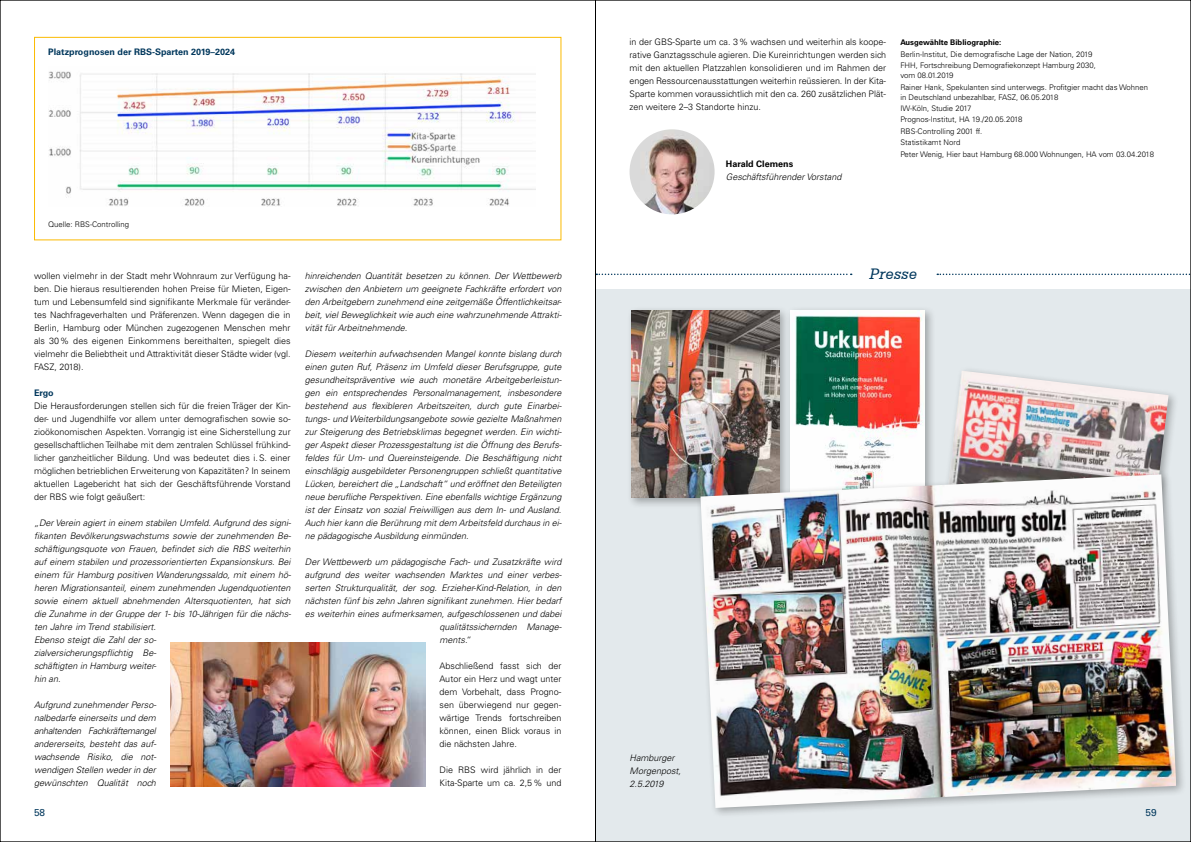
<style>
.page{position:relative;width:1191px;height:842px;background:#fff}
.page>*{position:absolute;margin:0;border:0;box-sizing:border-box;transform-origin:0 0}
.t1{font:italic 16px "Serifa BT";letter-spacing:.025em;color:#00375c}
.t2{font:10px "Univers LT Std";color:#00375c}
.t3{font:italic 300 9px/13px "Univers LT Std";color:#000;text-align:justify}
.t4{font:300 9px/13px "Univers LT Std";color:#000;text-align:justify}
.t5{font:700 9px "Univers LT Std";color:#00375c}
.t6{font:700 9px "Univers LT Std";color:#000}
.t7{font:300 7.8px/11.4px "Univers LT Std";color:#000}
.t8{font:700 7.8px "Univers LT Std";color:#000}
</style>
<div class="page">
<div style="left:595px;top:289px;width:596px;height:553px;background:#e3e9ec"></div>
<svg style="left:596px;top:274px;width:255px;height:1px"></svg>
<svg style="left:937px;top:274px;width:252px;height:1px"></svg>
<div style="left:785px;top:306px;width:150px;height:203px;background:#000;opacity:.3"></div>
<img style="left:790px;top:311px;width:134px;height:159px">
<div style="left:922px;top:366px;width:256px;height:331px;background:#000;opacity:.3"></div>
<img style="left:927px;top:371px;width:241px;height:99px">
<div style="left:34px;top:37px;width:527px;height:203px;border:1px solid #fbba00"></div>
<img style="left:48px;top:71px;width:487px;height:136px">
<img style="left:170px;top:642px;width:255px;height:145px">
<img style="left:629px;top:129px;width:85px;height:85px;border-radius:43px">
<div style="left:627px;top:306px;width:163px;height:203px;background:#000;opacity:.3"></div>
<img style="left:632px;top:311px;width:147px;height:187px">
<div style="left:696px;top:470px;width:490px;height:348px;background:#000;opacity:.3"></div>
<img style="left:700px;top:474px;width:476px;height:334px">
<hr style="left:595px;top:0;width:1px;height:842px;background:#000">
<p class="t5" style="left:48px;top:46px;width:188px">Platzprognosen der RBS-Sparten 2019–2024</p>
<p class="t7" style="left:48px;top:219px;width:82px">Quelle: RBS-Controlling</p>
<p class="t4" style="left:629px;top:36px;width:258px">in der GBS-Sparte um ca. 3% wachsen und weiterhin als koope&shy;rative Ganztagsschule agieren. Die Kureinrichtungen werden sich mit den aktuellen Platzzahlen konsolidieren und im Rahmen der engen Ressourcenausstattungen weiterhin reüssieren. In der Kita-Sparte kommen voraussichtlich mit den ca. 260 zusätzlichen Plät&shy;zen weitere 2–3 Standorte hinzu.</p>
<p class="t8" style="left:900px;top:38px;width:103px">Ausgewählte Bibliographie:</p>
<p class="t7" style="left:900px;top:48px;width:197px">Berlin-Institut, Die demografische Lage der Nation, 2019<br>FHH, Fortschreibung Demografiekonzept Hamburg 2030,</p>
<p class="t7" style="left:900px;top:70px;width:249px">vom 08.01.2019<br>Rainer Hank, Spekulanten sind unterwegs. Profitgier macht das Wohnen</p>
<p class="t7" style="left:900px;top:91px;width:255px">in Deutschland unbezahlbar, FASZ, 06.05.2018<br>IW-Köln, Studie 2017<br>Prognos-Institut, HA 19./20.05.2018<br>RBS-Controlling 2001 ff.<br>Statistikamt Nord<br>Peter Wenig, Hier baut Hamburg 68.000 Wohnungen, HA vom 03.04.2018</p>
<p class="t6" style="left:726px;top:159px;width:69px">Harald Clemens</p>
<p class="t3" style="left:726px;top:170px;width:117px">Geschäftsführender Vorstand</p>
<p class="t4" style="left:34px;top:270px;width:258px">wollen vielmehr in der Stadt mehr Wohnraum zur Verfügung ha-</p>
<h1 class="t1" style="left:869px;top:264px;width:49px">Presse</h1>
<p class="t4" style="left:34px;top:283px;width:258px">ben. Die hieraus resultierenden hohen Preise für Mieten, Eigen&shy;tum und Lebensumfeld sind signifikante Merkmale für veränder&shy;tes Nachfrageverhalten und Präferenzen. Wenn dagegen die in Berlin, Hamburg oder München zugezogenen Menschen mehr als 30% des eigenen Einkommens bereithalten, spiegelt dies vielmehr die Beliebtheit und Attraktivität dieser Städte wider (vgl.<br>FASZ, 2018).</p>
<p class="t5" style="left:34px;top:388px;width:21px">Ergo</p>
<p class="t4" style="left:34px;top:400px;width:258px">Die Herausforderungen stellen sich für die freien Träger der Kin&shy;der- und Jugendhilfe vor allem unter demografischen sowie so&shy;zioökonomischen Aspekten. Vorrangig ist eine Sicherstellung zur gesellschaftlichen Teilhabe mit dem zentralen Schlüssel frühkind&shy;licher ganzheitlicher Bildung. Und was bedeutet dies i.S. einer möglichen betrieblichen Erweiterung von Kapazitäten? In seinem aktuellen Lagebericht hat sich der Geschäftsführende Vorstand der RBS wie folgt geäußert:</p>
<p class="t3" style="left:34px;top:517px;width:259px;text-align:left">„Der Verein agiert in einem stabilen Umfeld. Aufgrund des signi&shy;fikanten Bevölkerungswachstums sowie der zunehmenden Be&shy;schäftigungsquote von Frauen, befindet sich die RBS weiterhin auf einem stabilen und prozessorientierten Expansionskurs. Bei einem für Hamburg positiven Wanderungssaldo, mit einem hö&shy;heren Migrationsanteil, einem zunehmenden Jugendquotienten sowie einem aktuell abnehmenden Altersquotienten, hat sich die Zunahme in der Gruppe der 1- bis 10-Jährigen für die nächs&shy;ten Jahre im Trend stabilisiert.<br>Ebenso steigt die Zahl der so-<br>zialversicherungspflichtig Be-<br>schäftigten in Hamburg weiter-<br>hin an.</p>
<p class="t3" style="left:34px;top:699px;width:124px">Aufgrund zunehmender Perso&shy;nalbedarfe einerseits und dem anhaltenden Fachkräftemangel andererseits, besteht das auf&shy;wachsende Risiko, die not&shy;wendigen Stellen weder in der gewünschten Qualität noch</p>
<p class="t3" style="left:305px;top:270px;width:258px">hinreichenden Quantität besetzen zu können. Der Wettbewerb zwischen den Anbietern um geeignete Fachkräfte erfordert von den Arbeitgebern zunehmend eine zeitgemäße Öffentlichkeitsar&shy;beit, viel Beweglichkeit wie auch eine wahrzunehmende Attrakti&shy;vität für Arbeitnehmende.</p>
<p class="t3" style="left:305px;top:348px;width:258px">Diesem weiterhin aufwachsenden Mangel konnte bislang durch einen guten Ruf, Präsenz im Umfeld dieser Berufsgruppe, gute gesundheitspräventive wie auch monetäre Arbeitgeberleistun&shy;gen ein entsprechendes Personalmanagement, insbesondere bestehend aus flexibleren Arbeitszeiten, durch gute Einarbei&shy;tungs- und Weiterbildungsangebote sowie gezielte Maßnahmen zur Steigerung des Betriebsklimas begegnet werden. Ein wichti&shy;ger Aspekt dieser Prozessgestaltung ist die Öffnung des Berufs&shy;feldes für Um- und Quereinsteigende. Die Beschäftigung nicht einschlägig ausgebildeter Personengruppen schließt quantitative Lücken, bereichert die „Landschaft“ und eröffnet den Beteiligten neue berufliche Perspektiven. Eine ebenfalls wichtige Ergänzung ist der Einsatz von sozial Freiwilligen aus dem In- und Ausland.<br>Auch hier kann die Berührung mit dem Arbeitsfeld durchaus in ei&shy;ne pädagogische Ausbildung einmünden.</p>
<p class="t3" style="left:305px;top:556px;width:258px">Der Wettbewerb um pädagogische Fach- und Zusatzkräfte wird</p>
<p class="t3" style="left:305px;top:569px;width:259px">aufgrund des weiter wachsenden Marktes und einer verbes-</p>
<p class="t3" style="left:305px;top:582px;width:258px">serten Strukturqualität, der sog. Erzieher-Kind-Relation, in den</p>
<p class="t3" style="left:305px;top:595px;width:258px">nächsten fünf bis zehn Jahren signifikant zunehmen. Hier bedarf</p>
<p class="t3" style="left:305px;top:608px;width:258px">es weiterhin eines aufmerksamen, aufgeschlossenen und dabei</p>
<p class="t3" style="left:439px;top:621px;width:124px">qualitätssichernden Manage-</p>
<p class="t3" style="left:439px;top:634px;width:32px">ments.“</p>
<p class="t4" style="left:439px;top:659px;width:123px">Abschließend fasst sich der Autor ein Herz und wagt unter dem Vorbehalt, dass Progno&shy;sen überwiegend nur gegen&shy;wärtige Trends fortschreiben können, einen Blick voraus in die nächsten Jahre.</p>
<p class="t4" style="left:439px;top:763px;width:123px">Die RBS wird jährlich in der<br>Kita-Sparte um ca. 2,5% und</p>
<p class="t3" style="left:629px;top:751px;width:53px;text-align:left">Hamburger<br>Morgenpost,<br>2.5.2019</p>
<p class="t2" style="left:34px;top:807px;width:13px">58</p>
<p class="t2" style="left:1145px;top:807px;width:13px">59</p>
</div>
